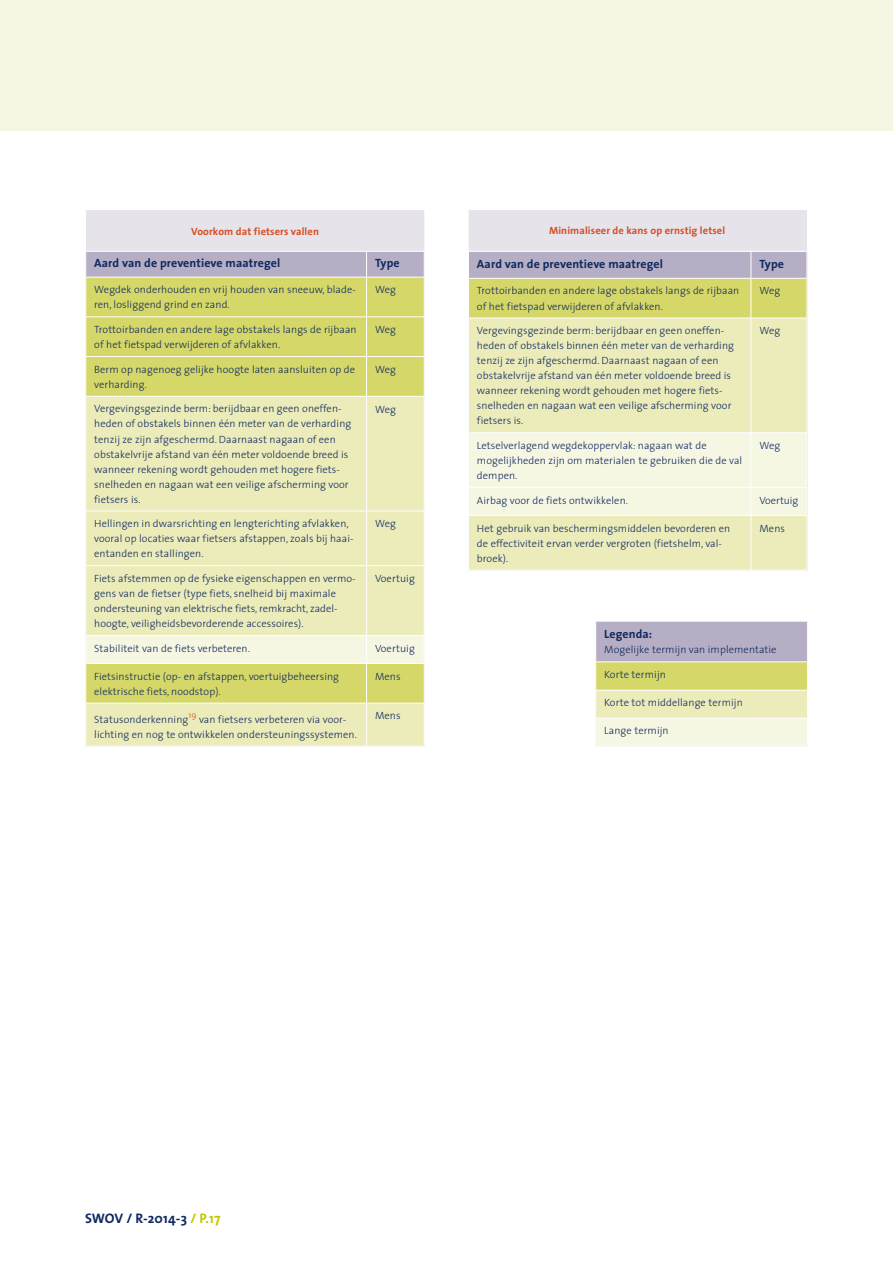
<style>
.page{position:relative;width:893px;height:1263px;background:#fff}
.page>*{position:absolute;margin:0;border:0;box-sizing:border-box;transform-origin:0 0}
.t1{font:700 13.8px "The Sans";letter-spacing:.01em;color:#10295f}
.t2{font:700 12px "The Sans";letter-spacing:.01em;color:#10295f}
.t3{font:300 10.5px/15px "The Sans";letter-spacing:.01em;color:#10295f}
.t4{font:700 10.5px "The Sans";letter-spacing:.01em;color:#d64f21}
.t5{font:300 8.7px "The Sans";color:#d64f21}
.s1{color:#c1c800}
</style>
<div class="page">
<div style="left:0;top:0;width:893px;height:131px;background:#f6f7e3"></div>
<div style="left:469px;top:319px;width:338px;height:251px;background:#ebecba"></div>
<hr style="left:751px;top:318px;width:1px;height:114px;background:#fff">
<hr style="left:468px;top:432px;width:283px;height:1px;background:#fff">
<hr style="left:751px;top:432px;width:56px;height:1px;background:#fff">
<div style="left:469px;top:433px;width:339px;height:82px;background:#f6f7e3"></div>
<hr style="left:468px;top:515px;width:283px;height:1px;background:#fff">
<hr style="left:751px;top:515px;width:56px;height:1px;background:#fff">
<hr style="left:751px;top:516px;width:1px;height:54px;background:#fff">
<svg style="left:468px;top:252px;width:340px;height:66px;background:#c9c88f"></svg>
<hr style="left:468px;top:278px;width:283px;height:1px;background:#fff">
<hr style="left:751px;top:278px;width:56px;height:1px;background:#fff">
<div style="left:468px;top:209px;width:340px;height:43px;background:#e6e3eb;border:1px solid #fff"></div>
<div style="left:86px;top:278px;width:338px;height:118px;background:#d5d868"></div>
<svg style="left:86px;top:397px;width:338px;height:349px;background:#e8e9b0"></svg>
<hr style="left:366px;top:277px;width:1px;height:39px;background:#fff">
<hr style="left:85px;top:316px;width:282px;height:1px;background:#fff">
<hr style="left:367px;top:316px;width:58px;height:1px;background:#fff">
<hr style="left:366px;top:317px;width:1px;height:39px;background:#fff">
<hr style="left:85px;top:356px;width:282px;height:1px;background:#fff">
<hr style="left:367px;top:356px;width:58px;height:1px;background:#fff">
<hr style="left:366px;top:357px;width:1px;height:39px;background:#fff">
<hr style="left:366px;top:397px;width:1px;height:114px;background:#fff">
<hr style="left:85px;top:511px;width:282px;height:1px;background:#fff">
<hr style="left:367px;top:511px;width:58px;height:1px;background:#fff">
<hr style="left:366px;top:511px;width:1px;height:54px;background:#fff">
<hr style="left:85px;top:565px;width:282px;height:1px;background:#fff">
<hr style="left:367px;top:565px;width:58px;height:1px;background:#fff">
<hr style="left:366px;top:566px;width:1px;height:69px;background:#fff">
<div style="left:86px;top:635px;width:338px;height:28px;background:#f6f7e3"></div>
<hr style="left:85px;top:663px;width:282px;height:1px;background:#fff">
<hr style="left:367px;top:663px;width:58px;height:1px;background:#fff">
<hr style="left:366px;top:664px;width:1px;height:39px;background:#fff">
<hr style="left:85px;top:703px;width:282px;height:1px;background:#fff">
<hr style="left:367px;top:703px;width:58px;height:1px;background:#fff">
<hr style="left:366px;top:703px;width:1px;height:43px;background:#fff">
<div style="left:85px;top:252px;width:340px;height:25px;background:#b5aec4"></div>
<div style="left:85px;top:209px;width:340px;height:43px;background:#e6e3eb;border:1px solid #fff"></div>
<div style="left:596px;top:621px;width:211px;height:41px;background:#b5aec4"></div>
<div style="left:596px;top:662px;width:211px;height:28px;background:#d5d868"></div>
<div style="left:596px;top:690px;width:211px;height:28px;background:#ebecba"></div>
<div style="left:596px;top:718px;width:211px;height:28px;background:#f6f7e3"></div>
<hr style="left:595px;top:690px;width:213px;height:1px;background:#fff">
<hr style="left:595px;top:718px;width:213px;height:1px;background:#fff">
<svg style="left:807px;top:662px;width:1px;height:56px"></svg>
<hr style="left:595px;top:621px;width:213px;height:1px;background:#fff">
<hr style="left:595px;top:661px;width:213px;height:1px;background:#fff">
<p class="t4" style="left:191px;top:223px;width:129px">Voorkom dat fietsers vallen</p>
<p class="t2" style="left:94px;top:253px;width:187px">Aard van de preventieve maatregel</p>
<p class="t2" style="left:375px;top:253px;width:26px">Type</p>
<p class="t3" style="left:94px;top:282px;width:263px">Wegdek onderhouden en vrij houden van sneeuw, blade&shy;ren, losliggend grind en zand.</p>
<p class="t3" style="left:375px;top:282px;width:22px">Weg</p>
<p class="t3" style="left:94px;top:322px;width:264px">Trottoirbanden en andere lage obstakels langs de rijbaan of het fietspad verwijderen of afvlakken.</p>
<p class="t3" style="left:375px;top:322px;width:22px">Weg</p>
<p class="t3" style="left:94px;top:361px;width:262px">Berm op nagenoeg gelijke hoogte laten aansluiten op de verharding.</p>
<p class="t3" style="left:375px;top:361px;width:22px">Weg</p>
<p class="t3" style="left:94px;top:401px;width:259px">Vergevingsgezinde berm: berijdbaar en geen oneffen&shy;heden of obstakels binnen één meter van de verharding tenzij ze zijn afgeschermd. Daarnaast nagaan of een obstakelvrije afstand van één meter voldoende breed is wanneer rekening wordt gehouden met hogere fiets&shy;snelheden en nagaan wat een veilige afscherming voor fietsers is.</p>
<p class="t3" style="left:375px;top:401px;width:22px">Weg</p>
<p class="t3" style="left:94px;top:516px;width:261px">Hellingen in dwarsrichting en lengterichting afvlakken, vooral op locaties waar fietsers afstappen, zoals bij haai&shy;entanden en stallingen.</p>
<p class="t3" style="left:375px;top:516px;width:22px">Weg</p>
<p class="t3" style="left:94px;top:571px;width:263px">Fiets afstemmen op de fysieke eigenschappen en vermo&shy;gens van de fietser (type fiets, snelheid bij maximale ondersteuning van elektrische fiets, remkracht, zadel&shy;hoogte, veiligheidsbevorderende accessoires).</p>
<p class="t3" style="left:375px;top:571px;width:41px">Voertuig</p>
<p class="t3" style="left:94px;top:640px;width:157px">Stabiliteit van de fiets verbeteren.</p>
<p class="t3" style="left:375px;top:640px;width:41px">Voertuig</p>
<p class="t3" style="left:94px;top:668px;width:246px">Fietsinstructie (op- en afstappen, voertuigbeheersing elektrische fiets, noodstop).</p>
<p class="t3" style="left:375px;top:668px;width:27px">Mens</p>
<p class="t3" style="left:94px;top:711px;width:96px">Statusonderkenning</p>
<p class="t5" style="left:189px;top:707px;width:10px">19</p>
<p class="t3" style="left:94px;top:711px;width:264px;text-indent:105px">van fietsers verbeteren via voor&shy;lichting en nog te ontwikkelen ondersteuningssystemen.</p>
<p class="t3" style="left:375px;top:708px;width:27px">Mens</p>
<p class="t4" style="left:549px;top:221px;width:178px">Minimaliseer de kans op ernstig letsel</p>
<p class="t2" style="left:477px;top:254px;width:187px">Aard van de preventieve maatregel</p>
<p class="t2" style="left:759px;top:254px;width:26px">Type</p>
<p class="t3" style="left:477px;top:283px;width:264px">Trottoirbanden en andere lage obstakels langs de rijbaan of het fietspad verwijderen of afvlakken.</p>
<p class="t3" style="left:759px;top:283px;width:22px">Weg</p>
<p class="t3" style="left:477px;top:323px;width:259px">Vergevingsgezinde berm: berijdbaar en geen oneffen&shy;heden of obstakels binnen één meter van de verharding tenzij ze zijn afgeschermd. Daarnaast nagaan of een obstakelvrije afstand van één meter voldoende breed is wanneer rekening wordt gehouden met hogere fiets&shy;snelheden en nagaan wat een veilige afscherming voor fietsers is.</p>
<p class="t3" style="left:759px;top:323px;width:22px">Weg</p>
<p class="t3" style="left:477px;top:438px;width:267px">Letselverlagend wegdekoppervlak: nagaan wat de mogelijkheden zijn om materialen te gebruiken die de val dempen.</p>
<p class="t3" style="left:759px;top:438px;width:22px">Weg</p>
<p class="t3" style="left:477px;top:492px;width:153px">Airbag voor de fiets ontwikkelen.</p>
<p class="t3" style="left:759px;top:492px;width:40px">Voertuig</p>
<p class="t3" style="left:477px;top:520px;width:255px">Het gebruik van beschermingsmiddelen bevorderen en de effectiviteit ervan verder vergroten (fietshelm, val&shy;broek).</p>
<p class="t3" style="left:759px;top:520px;width:27px">Mens</p>
<p class="t2" style="left:604px;top:624px;width:49px">Legenda:</p>
<p class="t3" style="left:604px;top:642px;width:174px">Mogelijke termijn van implementatie</p>
<p class="t3" style="left:604px;top:667px;width:63px">Korte termijn</p>
<p class="t3" style="left:604px;top:695px;width:140px">Korte tot middellange termijn</p>
<p class="t3" style="left:604px;top:723px;width:66px">Lange termijn</p>
<h1 class="t1" style="left:85px;top:1207px;width:137px">SWOV / R-2014-3 <span class="s1">/ P.17</span></h1>
</div>
